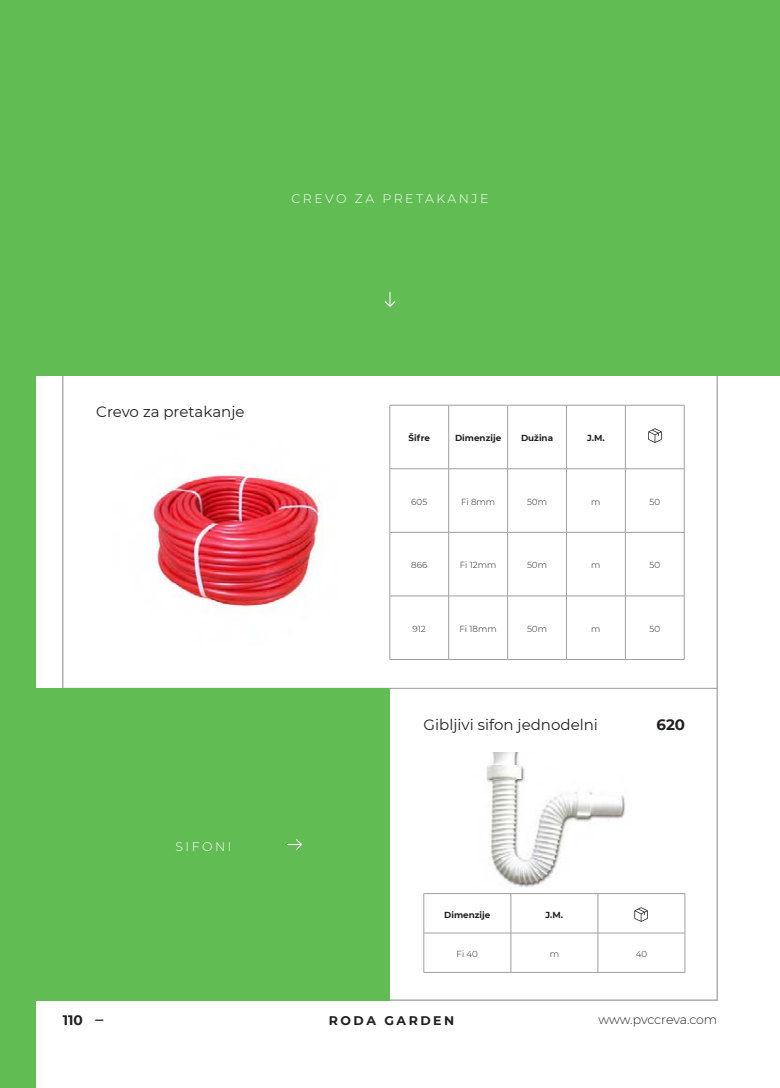
<style>
.page{position:relative;width:780px;height:1088px;background:#fff}
.page>*{position:absolute;margin:0;border:0;box-sizing:border-box;transform-origin:0 0}
.t1{font:15px "Montserrat";color:#231f20}
.t2{font:700 15px "Montserrat";color:#231f20}
.t3{font:700 13.75px "Montserrat";color:#231f20}
.t4{font:300 12.5px "Montserrat";letter-spacing:.2em;color:#fff}
.t5{font:300 12.5px "Montserrat";letter-spacing:-.01em;color:#231f20}
.t6{font:700 12.5px "Montserrat";letter-spacing:.2em;color:#231f20}
.t7{font:300 8.75px "Montserrat";color:#231f20}
.t8{font:700 8.75px "Montserrat";color:#231f20}
</style>
<div class="page">
<svg style="left:95px;top:1019px;width:8px;height:2px"></svg>
<hr style="left:63px;top:688px;width:654px;height:1px;background:#a8a9ad">
<img style="left:151px;top:471px;width:172px;height:137px">
<hr style="left:389px;top:405px;width:59px;height:1px;background:#9d9fa2">
<hr style="left:389px;top:405px;width:1px;height:64px;background:#9d9fa2">
<hr style="left:448px;top:405px;width:59px;height:1px;background:#9d9fa2">
<hr style="left:448px;top:405px;width:1px;height:64px;background:#9d9fa2">
<hr style="left:507px;top:405px;width:59px;height:1px;background:#9d9fa2">
<hr style="left:507px;top:405px;width:1px;height:64px;background:#9d9fa2">
<hr style="left:566px;top:405px;width:59px;height:1px;background:#9d9fa2">
<hr style="left:566px;top:405px;width:1px;height:64px;background:#9d9fa2">
<hr style="left:625px;top:405px;width:59px;height:1px;background:#9d9fa2">
<hr style="left:625px;top:405px;width:1px;height:64px;background:#9d9fa2">
<hr style="left:684px;top:405px;width:1px;height:64px;background:#9d9fa2">
<hr style="left:389px;top:468px;width:59px;height:1px;background:#9d9fa2">
<hr style="left:389px;top:469px;width:1px;height:63px;background:#9d9fa2">
<hr style="left:448px;top:468px;width:59px;height:1px;background:#9d9fa2">
<hr style="left:448px;top:469px;width:1px;height:63px;background:#9d9fa2">
<hr style="left:507px;top:468px;width:59px;height:1px;background:#9d9fa2">
<hr style="left:507px;top:469px;width:1px;height:63px;background:#9d9fa2">
<hr style="left:566px;top:468px;width:59px;height:1px;background:#9d9fa2">
<hr style="left:566px;top:469px;width:1px;height:63px;background:#9d9fa2">
<hr style="left:625px;top:468px;width:59px;height:1px;background:#9d9fa2">
<hr style="left:625px;top:469px;width:1px;height:63px;background:#9d9fa2">
<hr style="left:684px;top:469px;width:1px;height:63px;background:#9d9fa2">
<hr style="left:389px;top:532px;width:59px;height:1px;background:#9d9fa2">
<hr style="left:389px;top:532px;width:1px;height:64px;background:#9d9fa2">
<hr style="left:448px;top:532px;width:59px;height:1px;background:#9d9fa2">
<hr style="left:448px;top:532px;width:1px;height:64px;background:#9d9fa2">
<hr style="left:507px;top:532px;width:59px;height:1px;background:#9d9fa2">
<hr style="left:507px;top:532px;width:1px;height:64px;background:#9d9fa2">
<hr style="left:566px;top:532px;width:59px;height:1px;background:#9d9fa2">
<hr style="left:566px;top:532px;width:1px;height:64px;background:#9d9fa2">
<hr style="left:625px;top:532px;width:59px;height:1px;background:#9d9fa2">
<hr style="left:625px;top:532px;width:1px;height:64px;background:#9d9fa2">
<hr style="left:684px;top:532px;width:1px;height:64px;background:#9d9fa2">
<hr style="left:389px;top:596px;width:59px;height:1px;background:#9d9fa2">
<hr style="left:389px;top:596px;width:1px;height:63px;background:#9d9fa2">
<hr style="left:389px;top:659px;width:59px;height:1px;background:#9d9fa2">
<hr style="left:448px;top:596px;width:59px;height:1px;background:#9d9fa2">
<hr style="left:448px;top:596px;width:1px;height:63px;background:#9d9fa2">
<hr style="left:448px;top:659px;width:59px;height:1px;background:#9d9fa2">
<hr style="left:507px;top:596px;width:59px;height:1px;background:#9d9fa2">
<hr style="left:507px;top:596px;width:1px;height:63px;background:#9d9fa2">
<hr style="left:507px;top:659px;width:59px;height:1px;background:#9d9fa2">
<hr style="left:566px;top:596px;width:59px;height:1px;background:#9d9fa2">
<hr style="left:566px;top:596px;width:1px;height:63px;background:#9d9fa2">
<hr style="left:566px;top:659px;width:59px;height:1px;background:#9d9fa2">
<hr style="left:625px;top:596px;width:59px;height:1px;background:#9d9fa2">
<hr style="left:625px;top:596px;width:1px;height:63px;background:#9d9fa2">
<hr style="left:684px;top:596px;width:1px;height:63px;background:#9d9fa2">
<hr style="left:625px;top:659px;width:59px;height:1px;background:#9d9fa2">
<svg style="left:648px;top:428px;width:13px;height:15px"></svg>
<div style="left:18px;top:0;width:762px;height:376px;background:#62bc54"></div>
<svg style="left:384px;top:292px;width:11px;height:15px"></svg>
<div style="left:17px;top:688px;width:372px;height:313px;background:#62bc54"></div>
<svg style="left:287px;top:839px;width:15px;height:11px"></svg>
<img style="left:486px;top:752px;width:139px;height:135px">
<hr style="left:423px;top:893px;width:88px;height:1px;background:#9d9fa2">
<hr style="left:423px;top:894px;width:1px;height:39px;background:#9d9fa2">
<hr style="left:511px;top:893px;width:87px;height:1px;background:#9d9fa2">
<hr style="left:510px;top:894px;width:1px;height:39px;background:#9d9fa2">
<hr style="left:598px;top:893px;width:87px;height:1px;background:#9d9fa2">
<hr style="left:597px;top:894px;width:1px;height:39px;background:#9d9fa2">
<hr style="left:684px;top:894px;width:1px;height:39px;background:#9d9fa2">
<hr style="left:423px;top:933px;width:88px;height:1px;background:#9d9fa2">
<hr style="left:423px;top:933px;width:1px;height:39px;background:#9d9fa2">
<hr style="left:423px;top:972px;width:88px;height:1px;background:#9d9fa2">
<hr style="left:511px;top:933px;width:87px;height:1px;background:#9d9fa2">
<hr style="left:510px;top:933px;width:1px;height:39px;background:#9d9fa2">
<hr style="left:511px;top:972px;width:87px;height:1px;background:#9d9fa2">
<hr style="left:598px;top:933px;width:87px;height:1px;background:#9d9fa2">
<hr style="left:597px;top:933px;width:1px;height:39px;background:#9d9fa2">
<hr style="left:684px;top:933px;width:1px;height:39px;background:#9d9fa2">
<hr style="left:598px;top:972px;width:87px;height:1px;background:#9d9fa2">
<svg style="left:634px;top:907px;width:13px;height:15px"></svg>
<div style="left:0;top:0;width:35px;height:1088px;background:#62bc54"></div>
<p class="t4" style="left:291px;top:190px;width:198px">CREVO ZA PRETAKANJE</p>
<p class="t1" style="left:96px;top:401px;width:150px">Crevo za pretakanje</p>
<p class="t4" style="left:175px;top:837px;width:57px">SIFONI</p>
<p class="t8" style="left:408px;top:432px;width:23px">Šifre</p>
<p class="t8" style="left:455px;top:432px;width:48px">Dimenzije</p>
<p class="t8" style="left:521px;top:432px;width:34px">Dužina</p>
<p class="t8" style="left:587px;top:432px;width:19px">J.M.</p>
<p class="t7" style="left:411px;top:496px;width:17px">605</p>
<p class="t7" style="left:461px;top:496px;width:36px">Fi 8mm</p>
<p class="t7" style="left:527px;top:496px;width:21px">50m</p>
<p class="t7" style="left:591px;top:496px;width:11px">m</p>
<p class="t7" style="left:649px;top:496px;width:12px">50</p>
<p class="t7" style="left:411px;top:559px;width:18px">866</p>
<p class="t7" style="left:460px;top:559px;width:38px">Fi 12mm</p>
<p class="t7" style="left:527px;top:559px;width:21px">50m</p>
<p class="t7" style="left:591px;top:559px;width:11px">m</p>
<p class="t7" style="left:649px;top:559px;width:12px">50</p>
<p class="t7" style="left:412px;top:623px;width:15px">912</p>
<p class="t7" style="left:459px;top:623px;width:39px">Fi 18mm</p>
<p class="t7" style="left:527px;top:623px;width:21px">50m</p>
<p class="t7" style="left:591px;top:623px;width:11px">m</p>
<p class="t7" style="left:649px;top:623px;width:12px">50</p>
<p class="t1" style="left:423px;top:715px;width:176px">Gibljivi sifon jednodelni</p>
<p class="t2" style="left:656px;top:714px;width:30px">620</p>
<p class="t8" style="left:444px;top:908px;width:48px">Dimenzije</p>
<p class="t8" style="left:545px;top:908px;width:19px">J.M.</p>
<p class="t7" style="left:456px;top:948px;width:23px">Fi 40</p>
<p class="t7" style="left:549px;top:948px;width:11px">m</p>
<p class="t7" style="left:635px;top:948px;width:13px">40</p>
<p class="t3" style="left:63px;top:1010px;width:22px">110</p>
<p class="t5" style="left:598px;top:1011px;width:120px">www.pvccreva.com</p>
<p class="t6" style="left:329px;top:1012px;width:127px">RODA GARDEN</p>
</div>
